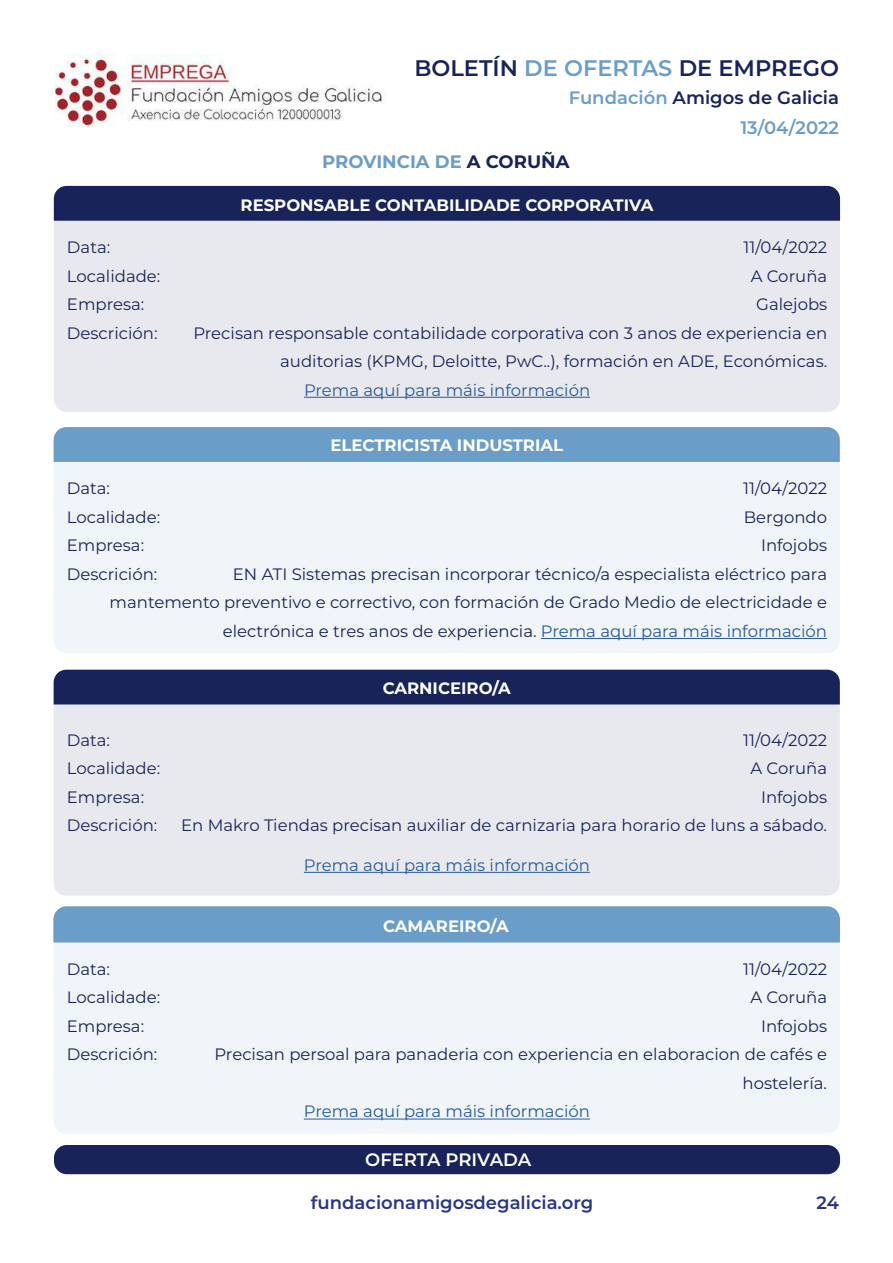
<style>
.page{position:relative;width:893px;height:1263px;background:#fff}
.page>*{position:absolute;margin:0;border:0;box-sizing:border-box;transform-origin:0 0}
.t1{font:600 22.5px "Montserrat";color:#172359}
.t2{font:600 18px "Montserrat";color:#283583}
.t3{font:600 18px "Montserrat";color:#172359}
.t4{font:700 18px "Montserrat";color:#6a9dc8}
.t5{font:600 18px "Montserrat";letter-spacing:-.005em;color:#fff}
.t6{font:600 18px "Montserrat";color:#6a9dc8}
.t7{font:16.5px/28.5px "Montserrat";color:#172359;text-align:right}
.t8{font:16.5px "Montserrat";color:#275b9b}
.t9{font:700 16.5px "Montserrat";color:#fff}
.s1{color:#6a9dc8}
.s2{color:#172359}
.s3{color:#275b9b}
</style>
<div class="page">
<img style="left:55px;top:54px;width:327px;height:73px">
<div style="left:54px;top:1145px;width:786px;height:29px;background:#172359;border-radius:13px"></div>
<div style="left:54px;top:221px;width:786px;height:191px;background:#e8e9ee"></div>
<div style="left:54px;top:462px;width:786px;height:191px;background:#f0f5f9"></div>
<div style="left:54px;top:704px;width:786px;height:192px;background:#e8e9ee"></div>
<div style="left:54px;top:942px;width:786px;height:192px;background:#f0f5f9"></div>
<div style="left:54px;top:186px;width:786px;height:35px;background:#172359"></div>
<div style="left:54px;top:427px;width:786px;height:35px;background:#6a9dc8"></div>
<div style="left:54px;top:670px;width:786px;height:34px;background:#172359"></div>
<div style="left:54px;top:906px;width:786px;height:36px;background:#6a9dc8"></div>
<hr style="left:304px;top:397px;width:286px;height:1px;background:#275b9b">
<hr style="left:541px;top:638px;width:286px;height:1px;background:#275b9b">
<hr style="left:304px;top:872px;width:286px;height:1px;background:#275b9b">
<hr style="left:304px;top:1118px;width:286px;height:1px;background:#275b9b">
<h1 class="t1" style="left:414px;top:52px;width:426px">BOLETÍN <span class="s1">DE OFERTAS</span> DE EMPREGO</h1>
<p class="t3" style="left:569px;top:85px;width:272px"><span class="s1">Fundación</span> Amigos de Galicia</p>
<p class="t4" style="left:322px;top:148px;width:249px">PROVINCIA DE <span class="s2">A CORUÑA</span></p>
<p class="t9" style="left:241px;top:193px;width:414px">RESPONSABLE CONTABILIDADE CORPORATIVA</p>
<p class="t6" style="left:740px;top:115px;width:100px">13/04/2022</p>
<p class="t7" style="left:67px;top:232px;width:45px">Data:</p>
<p class="t7" style="left:743px;top:232px;width:85px">11/04/2022</p>
<p class="t7" style="left:67px;top:261px;width:95px">Localidade:</p>
<p class="t7" style="left:751px;top:261px;width:78px">A Coruña</p>
<p class="t7" style="left:67px;top:289px;width:79px">Empresa:</p>
<p class="t7" style="left:756px;top:289px;width:73px">Galejobs</p>
<p class="t7" style="left:67px;top:318px;width:92px">Descrición:</p>
<p class="t7" style="left:193px;top:318px;width:635px">Precisan responsable contabilidade corporativa con 3 anos de experiencia en auditorias (KPMG, Deloitte, PwC..), formación en ADE, Económicas.</p>
<p class="t8" style="left:304px;top:378px;width:288px">Prema aquí para máis información</p>
<p class="t9" style="left:330px;top:433px;width:234px">ELECTRICISTA INDUSTRIAL</p>
<p class="t7" style="left:67px;top:474px;width:45px">Data:</p>
<p class="t7" style="left:743px;top:474px;width:85px">11/04/2022</p>
<p class="t7" style="left:67px;top:502px;width:95px">Localidade:</p>
<p class="t7" style="left:744px;top:502px;width:85px">Bergondo</p>
<p class="t7" style="left:67px;top:531px;width:79px">Empresa:</p>
<p class="t7" style="left:761px;top:531px;width:68px">Infojobs</p>
<p class="t7" style="left:67px;top:559px;width:92px">Descrición:</p>
<p class="t7" style="left:110px;top:559px;width:719px">EN ATI Sistemas precisan incorporar técnico/a especialista eléctrico para<br>mantemento preventivo e correctivo, con formación de Grado Medio de electricidade e electrónica e tres anos de experiencia. <span class="s3">Prema aquí para máis información</span></p>
<p class="t9" style="left:383px;top:676px;width:130px">CARNICEIRO/A</p>
<p class="t7" style="left:67px;top:725px;width:45px">Data:</p>
<p class="t7" style="left:743px;top:725px;width:85px">11/04/2022</p>
<p class="t7" style="left:67px;top:753px;width:95px">Localidade:</p>
<p class="t7" style="left:750px;top:753px;width:78px">A Coruña</p>
<p class="t7" style="left:67px;top:782px;width:79px">Empresa:</p>
<p class="t7" style="left:761px;top:782px;width:68px">Infojobs</p>
<p class="t7" style="left:67px;top:810px;width:92px">Descrición:</p>
<p class="t7" style="left:181px;top:810px;width:647px">En Makro Tiendas precisan auxiliar de carnizaria para horario de luns a sábado.</p>
<p class="t8" style="left:304px;top:853px;width:288px">Prema aquí para máis información</p>
<p class="t9" style="left:383px;top:914px;width:127px">CAMAREIRO/A</p>
<p class="t7" style="left:67px;top:954px;width:45px">Data:</p>
<p class="t7" style="left:743px;top:954px;width:85px">11/04/2022</p>
<p class="t7" style="left:67px;top:983px;width:95px">Localidade:</p>
<p class="t7" style="left:750px;top:983px;width:78px">A Coruña</p>
<p class="t7" style="left:67px;top:1011px;width:79px">Empresa:</p>
<p class="t7" style="left:761px;top:1011px;width:68px">Infojobs</p>
<p class="t7" style="left:67px;top:1040px;width:92px">Descrición:</p>
<p class="t7" style="left:215px;top:1040px;width:614px">Precisan persoal para panaderia con experiencia en elaboracion de cafés e hostelería.</p>
<p class="t8" style="left:304px;top:1100px;width:288px">Prema aquí para máis información</p>
<p class="t5" style="left:365px;top:1147px;width:168px">OFERTA PRIVADA</p>
<p class="t2" style="left:311px;top:1190px;width:284px">fundacionamigosdegalicia.org</p>
<p class="t2" style="left:816px;top:1190px;width:24px">24</p>
</div>
